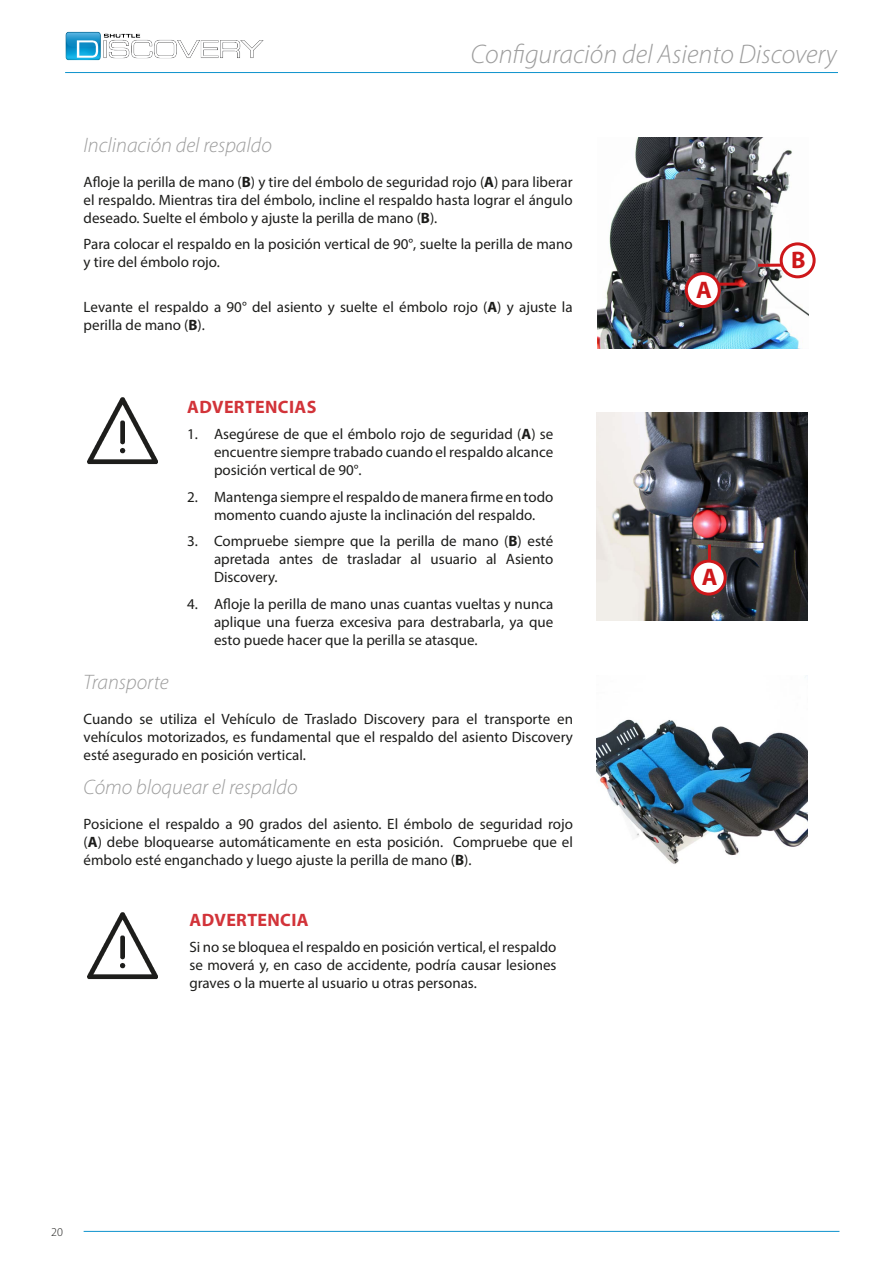
<style>
.page{position:relative;width:893px;height:1263px;background:#fff}
.page>*{position:absolute;margin:0;border:0;box-sizing:border-box;transform-origin:0 0}
.t1{font:italic 300 27px "Myriad Pro";color:#9d9d9d}
.t2{font:700 24px "Myriad Pro";color:#cd171a}
.t3{font:italic 300 21px "Myriad Pro";color:#9d9d9d}
.t4{font:700 18px "Myriad Pro";letter-spacing:.02em;color:#d23339}
.t5{font:15px/18px "Myriad Pro";color:#1d1d1b;text-align:justify}
.t6{font:300 12px "Myriad Pro";color:#1d1d1b}
.s1{font-weight:700}
</style>
<div class="page">
<hr style="left:65px;top:72px;width:828px;height:1px;background:#0d92cd">
<div style="left:839px;top:54px;width:54px;height:64px;background:#fff"></div>
<hr style="left:84px;top:1231px;width:755px;height:1px;background:#0d92cd">
<img style="left:65px;top:31px;width:199px;height:30px">
<img style="left:597px;top:137px;width:212px;height:212px">
<img style="left:596px;top:412px;width:212px;height:208px">
<img style="left:596px;top:675px;width:212px;height:189px">
<hr style="left:698px;top:283px;width:41px;height:3px;background:#cd171a">
<div style="left:686px;top:274px;width:33px;height:33px;background:#fff;border-radius:50%"></div>
<div style="left:685px;top:272px;width:36px;height:36px;border:3px solid #cd171a;border-radius:50%"></div>
<svg style="left:758px;top:263px;width:23px;height:4px"></svg>
<div style="left:781px;top:244px;width:33px;height:33px;background:#fff;border-radius:50%"></div>
<div style="left:780px;top:242px;width:36px;height:36px;border:3px solid #cd171a;border-radius:50%"></div>
<hr style="left:708px;top:544px;width:3px;height:41px;background:#cd171a">
<div style="left:692px;top:561px;width:33px;height:33px;background:#fff;border-radius:50%"></div>
<div style="left:691px;top:560px;width:36px;height:35px;border:3px solid #cd171a;border-radius:50%"></div>
<img style="left:87px;top:397px;width:70px;height:68px">
<img style="left:87px;top:912px;width:70px;height:68px">
<h1 class="t1" style="left:471px;top:38px;width:367px">Configuración del Asiento Discovery</h1>
<h3 class="t3" style="left:84px;top:132px;width:190px">Inclinación del respaldo</h3>
<p class="t5" style="left:84px;top:173px;width:490px">Afloje la perilla de mano (<span class="s1">B</span>) y tire del émbolo de seguridad rojo (<span class="s1">A</span>) para liberar el respaldo. Mientras tira del émbolo, incline el respaldo hasta lograr el ángulo deseado. Suelte el émbolo y ajuste la perilla de mano (<span class="s1">B</span>).</p>
<p class="t5" style="left:84px;top:235px;width:491px">Para colocar el respaldo en la posición vertical de 90°, suelte la perilla de mano y tire del émbolo rojo.</p>
<p class="t5" style="left:84px;top:298px;width:491px">Levante el respaldo a 90° del asiento y suelte el émbolo rojo (<span class="s1">A</span>) y ajuste la perilla de mano (<span class="s1">B</span>).</p>
<p class="t4" style="left:187px;top:395px;width:131px">ADVERTENCIAS</p>
<p class="t5" style="left:214px;top:425px;width:341px;text-indent:-27px">1. Asegúrese de que el émbolo rojo de seguridad (<span class="s1">A</span>) se encuentre siempre trabado cuando el respaldo alcance posición vertical de 90°.</p>
<p class="t5" style="left:187px;top:487px;width:368px;text-align:center">2. Mantenga siempre el respaldo de manera firme en todo momento cuando ajuste la inclinación del respaldo.</p>
<p class="t5" style="left:214px;top:532px;width:341px;text-indent:-27px">3. Compruebe siempre que la perilla de mano (<span class="s1">B</span>) esté apretada antes de trasladar al usuario al Asiento Discovery.</p>
<p class="t5" style="left:214px;top:594px;width:341px;text-indent:-27px">4. Afloje la perilla de mano unas cuantas vueltas y nunca aplique una fuerza excesiva para destrabarla, ya que esto puede hacer que la perilla se atasque.</p>
<h3 class="t3" style="left:84px;top:669px;width:87px">Transporte</h3>
<p class="t5" style="left:84px;top:709px;width:491px">Cuando se utiliza el Vehículo de Traslado Discovery para el transporte en vehículos motorizados, es fundamental que el respaldo del asiento Discovery esté asegurado en posición vertical.</p>
<h3 class="t3" style="left:84px;top:774px;width:215px">Cómo bloquear el respaldo</h3>
<p class="t5" style="left:84px;top:815px;width:491px">Posicione el respaldo a 90 grados del asiento. El émbolo de seguridad rojo (<span class="s1">A</span>) debe bloquearse automáticamente en esta posición. Compruebe que el émbolo esté enganchado y luego ajuste la perilla de mano (<span class="s1">B</span>).</p>
<p class="t4" style="left:190px;top:908px;width:121px">ADVERTENCIA</p>
<p class="t5" style="left:189px;top:938px;width:369px">Si no se bloquea el respaldo en posición vertical, el respaldo se moverá y, en caso de accidente, podría causar lesiones graves o la muerte al usuario u otras personas.</p>
<h2 class="t2" style="left:696px;top:274px;width:17px">A</h2>
<h2 class="t2" style="left:791px;top:244px;width:16px">B</h2>
<h2 class="t2" style="left:702px;top:561px;width:17px">A</h2>
<p class="t6" style="left:51px;top:1225px;width:13px">20</p>
</div>
